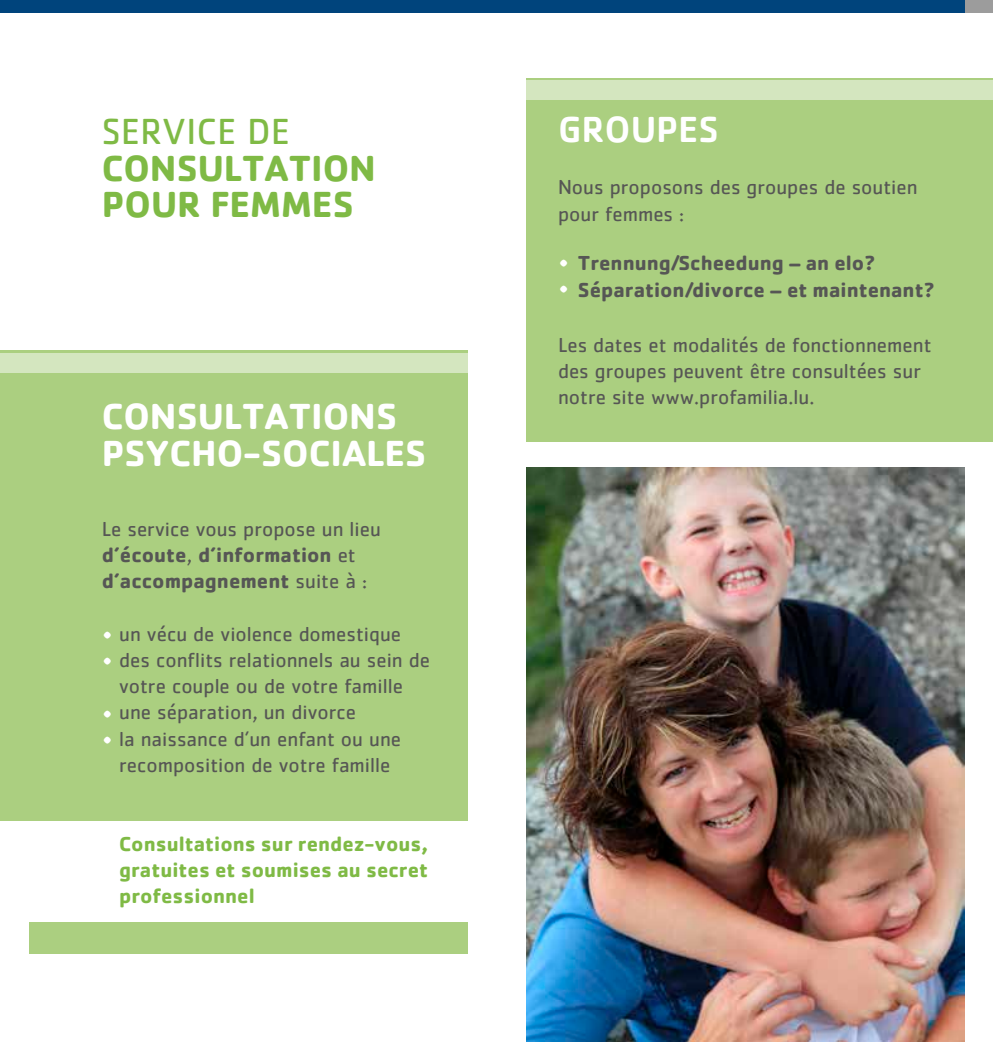
<style>
.page{position:relative;width:993px;height:1042px;background:#fff}
.page>*{position:absolute;margin:0;border:0;box-sizing:border-box;transform-origin:0 0}
.t1{font:700 37.62px/36.8px "Cachet Std";color:#fff}
.t2{font:700 37.62px/36.8px "Cachet Std";color:#7fba45}
.t3{font:37.62px "Cachet Std";color:#7fba45}
.t4{font:500 37.62px "Cachet Std";color:#fff}
.t5{font:21px/26.2px "Cachet Std";color:#565655}
.t6{font:700 21px/26.2px "Cachet Std";color:#565655}
.t7{font:700 21px/26.2px "Cachet Std";color:#7fba45;text-align:justify}
.s1{font-weight:400}
.s2{font-weight:700;font-size:35px;color:#fff}
</style>
<div class="page">
<div style="left:0;top:350px;width:467px;height:604px;background:#abcf80"></div>
<div style="left:526px;top:78px;width:466px;height:364px;background:#abcf80"></div>
<div style="left:526px;top:80px;width:466px;height:20px;background:#d4e6bf"></div>
<div style="left:0;top:353px;width:496px;height:20px;background:#d4e6bf"></div>
<div style="left:0;top:821px;width:472px;height:101px;background:#fff"></div>
<img style="left:526px;top:467px;width:438px;height:575px">
<div style="left:0;top:873px;width:29px;height:169px;background:#fff"></div>
<div style="left:11px;top:0;width:981px;height:12px;background:#9c9c9c"></div>
<div style="left:0;top:0;width:964px;height:12px;background:#00447c"></div>
<h1 class="t3" style="left:102px;top:109px;width:190px">SERVICE DE</h1>
<h1 class="t2" style="left:102px;top:148px;width:275px">CONSULTATION<br>POUR FEMMES</h1>
<h1 class="t1" style="left:102px;top:396px;width:326px">CONSULTATIONS<br>PSYCHO-SOCIALES</h1>
<p class="t6" style="left:102px;top:515px;width:280px"><span class="s1">Le service vous propose un lieu </span>d’écoute<span class="s1">,</span> d’information <span class="s1">et </span>d’accompagnement <span class="s1">suite à :</span></p>
<p class="t5" style="left:102px;top:620px;width:301px"><span class="s2">.</span> un vécu de violence domestique</p>
<p class="t5" style="left:102px;top:646px;width:330px"><span class="s2">.</span> des conflits relationnels au sein de</p>
<p class="t5" style="left:119px;top:672px;width:285px">votre couple ou de votre famille</p>
<p class="t5" style="left:102px;top:699px;width:256px"><span class="s2">.</span> une séparation, un divorce</p>
<p class="t5" style="left:102px;top:725px;width:301px"><span class="s2">.</span> la naissance d’un enfant ou une</p>
<p class="t5" style="left:119px;top:751px;width:272px">recomposition de votre famille</p>
<p class="t7" style="left:119px;top:830px;width:310px">Consultations sur rendez-vous, gratuites et soumises au secret professionnel</p>
<h1 class="t4" style="left:558px;top:106px;width:162px">GROUPES</h1>
<p class="t5" style="left:558px;top:174px;width:361px">Nous proposons des groupes de soutien pour femmes :</p>
<p class="t6" style="left:558px;top:249px;width:378px"><sup>.</sup> Trennung/Scheedung – an elo?<br><sup>.</sup> Séparation/divorce – et maintenant?</p>
<p class="t5" style="left:558px;top:331px;width:375px">Les dates et modalités de fonctionnement des groupes peuvent être consultées sur notre site www.profamilia.lu.</p>
</div>
